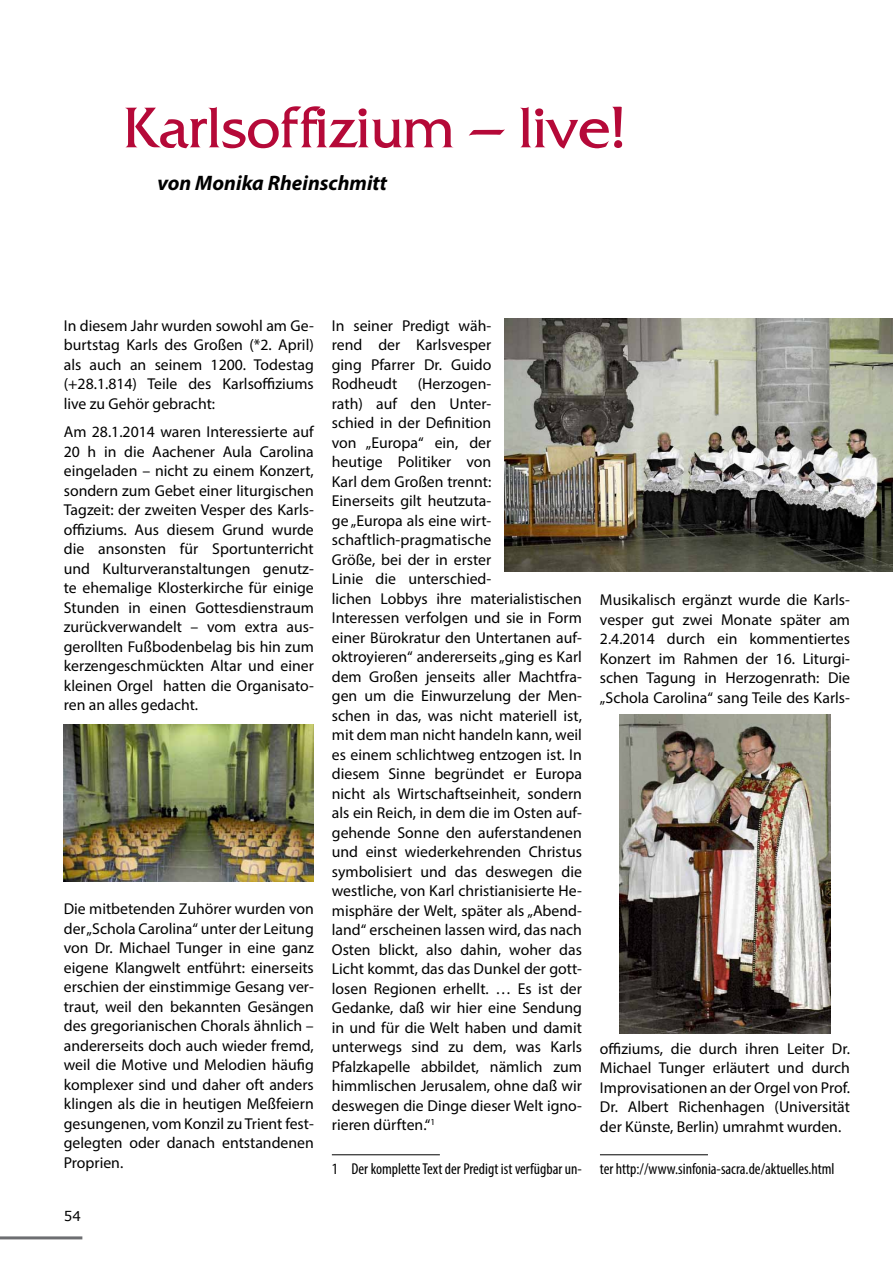
<style>
.page{position:relative;width:893px;height:1263px;background:#fff}
.page>*{position:absolute;margin:0;border:0;box-sizing:border-box;transform-origin:0 0}
.t1{font:60px "Fritz Quadrata";color:#b50938}
.t2{font:italic 700 21px "Myriad Pro";color:#000}
.t3{font:15.75px/19.5px "Myriad Pro";color:#000;text-align:justify}
.t4{font:condensed 15.75px "Myriad Pro";color:#000}
.t5{font:13.5px "Verdana";color:#000}
</style>
<div class="page">
<hr style="left:0;top:1236px;width:82px;height:3px;background:#6d6e71">
<hr style="left:332px;top:1154px;width:108px;height:1px;background:#000">
<hr style="left:600px;top:1154px;width:108px;height:1px;background:#000">
<img style="left:64px;top:724px;width:250px;height:157px">
<img style="left:504px;top:319px;width:389px;height:252px">
<img style="left:619px;top:715px;width:212px;height:319px">
<h1 class="t1" style="left:123px;top:95px;width:505px">Karlsoffizium – live!</h1>
<h2 class="t2" style="left:157px;top:169px;width:231px">von Monika Rheinschmitt</h2>
<p class="t3" style="left:64px;top:315px;width:252px">In diesem Jahr wurden sowohl am Ge&shy;burtstag Karls des Großen (*2. April) als auch an seinem 1200. Todestag (+28.1.814) Teile des Karlsoffiziums live zu Gehör gebracht:</p>
<p class="t3" style="left:64px;top:422px;width:252px">Am 28.1.2014 waren Interessierte auf 20 h in die Aachener Aula Carolina eingeladen – nicht zu einem Konzert, sondern zum Gebet einer liturgischen Tagzeit: der zweiten Vesper des Karls&shy;offiziums. Aus diesem Grund wurde die ansonsten für Sportunterricht und Kulturveranstaltungen genutz&shy;te ehemalige Klosterkirche für einige Stunden in einen Gottesdienstraum zurückverwandelt – vom extra aus&shy;gerollten Fußbodenbelag bis hin zum kerzengeschmückten Altar und einer kleinen Orgel hatten die Organisato&shy;ren an alles gedacht.</p>
<p class="t3" style="left:64px;top:899px;width:252px">Die mitbetenden Zuhörer wurden von der „Schola Carolina“ unter der Leitung von Dr. Michael Tunger in eine ganz eigene Klangwelt entführt: einerseits erschien der einstimmige Gesang ver&shy;traut, weil den bekannten Gesängen des gregorianischen Chorals ähnlich – andererseits doch auch wieder fremd, weil die Motive und Melodien häufig komplexer sind und daher oft anders klingen als die in heutigen Meßfeiern gesungenen, vom Konzil zu Trient fest&shy;gelegten oder danach entstandenen Proprien.</p>
<p class="t5" style="left:64px;top:1208px;width:19px">54</p>
<p class="t3" style="left:332px;top:315px;width:161px">In seiner Predigt wäh&shy;rend der Karlsvesper ging Pfarrer Dr. Guido Rodheudt</p>
<p class="t3" style="left:332px;top:374px;width:252px;text-align:left;text-indent:86px">(Herzogen-<br>rath) auf den Unter-<br>schied in der Definition<br>von „Europa“ ein, der<br>heutige Politiker von<br>Karl dem Großen trennt:<br>Einerseits gilt heutzuta-<br>ge „Europa als eine wirt&shy;schaftlich-pragmatische<br>Größe, bei der in erster<br>Linie die unterschied-<br>lichen Lobbys ihre materialistischen<br>Interessen verfolgen und sie in Form einer Bürokratur den Untertanen auf&shy;oktroyieren“ andererseits „ging es Karl dem Großen jenseits aller Machtfra&shy;gen um die Einwurzelung der Men&shy;schen in das, was nicht materiell ist, mit dem man nicht handeln kann, weil es einem schlichtweg entzogen ist. In diesem Sinne begründet er Europa nicht als Wirtschaftseinheit, sondern als ein Reich, in dem die im Osten auf&shy;gehende Sonne den auferstandenen und einst wiederkehrenden Christus symbolisiert und das deswegen die westliche, von Karl christianisierte He&shy;misphäre der Welt, später als „Abend&shy;land“ erscheinen lassen wird, das nach<br>Osten blickt, also dahin, woher das<br>Licht kommt, das das Dunkel der gott&shy;losen Regionen erhellt. … Es ist der<br>Gedanke, daß wir hier eine Sendung in und für die Welt haben und damit unterwegs sind zu dem, was Karls<br>Pfalzkapelle abbildet, nämlich zum himmlischen Jerusalem, ohne daß wir deswegen die Dinge dieser Welt igno&shy;rieren dürften.“<sup>1</sup></p>
<p class="t4" style="left:332px;top:1159px;width:252px">1 Der komplette Text der Predigt ist verfügbar un-</p>
<p class="t3" style="left:600px;top:590px;width:252px">Musikalisch ergänzt wurde die Karls&shy;vesper gut zwei Monate später am 2.4.2014 durch ein kommentiertes Konzert im Rahmen der 16. Liturgi&shy;schen Tagung in Herzogenrath: Die „Schola Carolina“ sang Teile des Karls-</p>
<p class="t3" style="left:600px;top:1038px;width:252px">offiziums, die durch ihren Leiter Dr.<br>Michael Tunger erläutert und durch Improvisationen an der Orgel von Prof.<br>Dr. Albert Richenhagen (Universität der Künste, Berlin) umrahmt wurden.</p>
<p class="t4" style="left:600px;top:1159px;width:236px">ter http://www.sinfonia-sacra.de/aktuelles.html</p>
</div>
